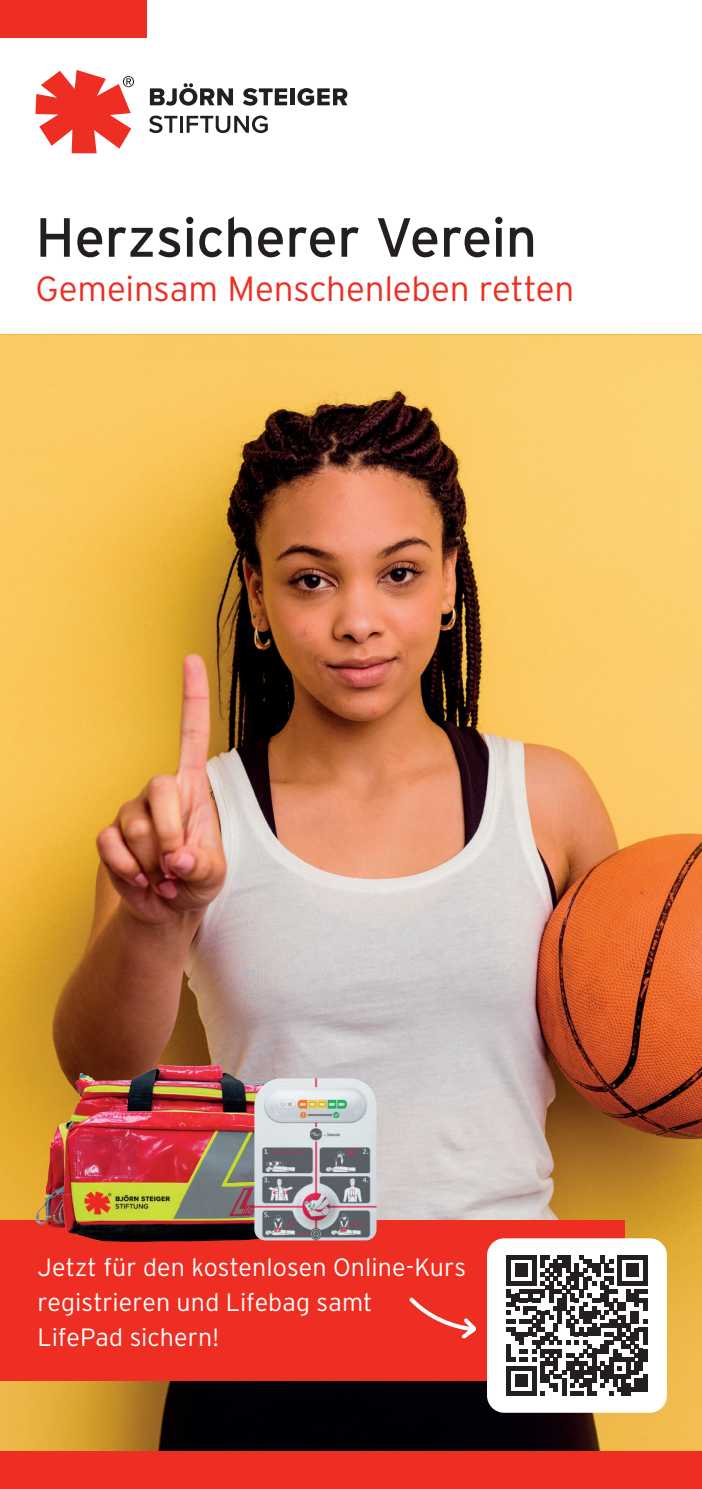
<style>
.page{position:relative;width:702px;height:1489px;background:#fff}
.page>*{position:absolute;margin:0;border:0;box-sizing:border-box;transform-origin:0 0}
.t1{font:55px "Interstate";letter-spacing:-.01em;color:#231f20}
.t2{font:300 35px "Interstate";letter-spacing:-.005em;color:#ee2e22}
.t3{font:300 25px/35px "Interstate";letter-spacing:.005em;color:#fff}
</style>
<div class="page">
<img style="left:0;top:334px;width:702px;height:1117px">
<img style="left:0;top:334px;width:279px;height:886px">
<div style="left:0;top:0;width:146px;height:37px;background:#ee2e22"></div>
<svg style="left:150px;top:83px;width:83px;height:23px"></svg>
<svg style="left:243px;top:88px;width:44px;height:18px"></svg>
<div style="left:290px;top:88px;width:5px;height:17px;background:#231f20"></div>
<svg style="left:297px;top:88px;width:50px;height:18px"></svg>
<svg style="left:149px;top:115px;width:28px;height:18px"></svg>
<hr style="left:180px;top:116px;width:3px;height:17px;background:#231f20">
<svg style="left:187px;top:115px;width:81px;height:18px"></svg>
<svg style="left:35px;top:70px;width:99px;height:83px"></svg>
<div style="left:0;top:1451px;width:702px;height:37px;background:#ee2e22"></div>
<div style="left:0;top:1220px;width:624px;height:160px;background:#ee2e22"></div>
<div style="left:487px;top:1238px;width:180px;height:174px;background:#fff;border-radius:17px"></div>
<svg style="left:506px;top:1255px;width:141px;height:140px"></svg>
<img style="left:35px;top:1064px;width:123px;height:156px">
<img style="left:180px;top:1064px;width:145px;height:156px">
<img style="left:36px;top:1220px;width:283px;height:21px">
<img style="left:254px;top:1078px;width:122px;height:162px">
<svg style="left:409px;top:1297px;width:68px;height:41px"></svg>
<h1 class="t1" style="left:35px;top:206px;width:503px">Herzsicherer Verein</h1>
<h2 class="t2" style="left:35px;top:269px;width:540px">Gemeinsam Menschenleben retten</h2>
<p class="t3" style="left:38px;top:1249px;width:430px">Jetzt für den kostenlosen Online-Kurs registrieren und Lifebag samt<br>LifePad sichern!</p>
</div>
